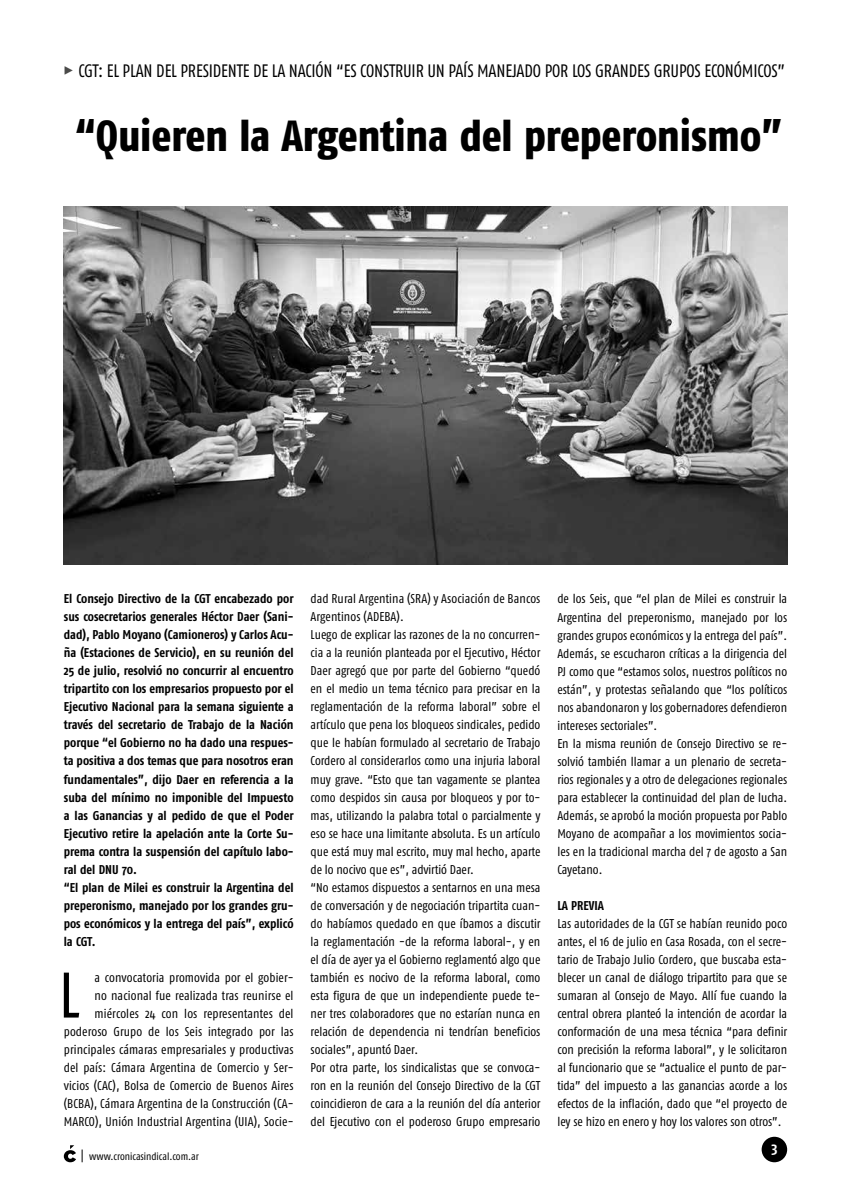
<style>
.page{position:relative;width:851px;height:1191px;background:#fff}
.page>*{position:absolute;margin:0;border:0;box-sizing:border-box;transform-origin:0 0}
.t1{font:64.2px "Fago Co";color:#000}
.t2{font:800 43.5px "Fago Co";letter-spacing:-.005em;color:#000}
.t3{font:18px "Fago Co Lf";letter-spacing:-.01em;color:#000}
.t4{font:700 15px "Fago Co";color:#fff}
.t5{font:12.75px/18px "Fago Co";color:#000}
.t6{font:700 12.75px/18px "Fago Co";color:#000}
.t7{font:10.5px "Fago Co";color:#000}
.s1{font-family:"Fago Co Extra Bold Caps Exp";color:#4a4a49}
</style>
<div class="page">
<div style="left:761px;top:1136px;width:26px;height:26px;background:#000;border-radius:50%"></div>
<svg style="left:64px;top:1145px;width:12px;height:17px"></svg>
<svg style="left:82px;top:1149px;width:1px;height:13px"></svg>
<img style="left:64px;top:206px;width:723px;height:358px">
<h3 class="t3" style="left:64px;top:60px;width:722px"><span class="s1">%</span> CGT: EL PLAN DEL PRESIDENTE DE LA NACIÓN “ES CONSTRUIR UN PAÍS MANEJADO POR LOS GRANDES GRUPOS ECONÓMICOS”</h3>
<h2 class="t2" style="left:75px;top:110px;width:708px">“Quieren la Argentina del preperonismo”</h2>
<p class="t6" style="left:64px;top:590px;width:231px">El Consejo Directivo de la CGT encabezado por sus cosecretarios generales Héctor Daer (Sani&shy;dad), Pablo Moyano (Camioneros) y Carlos Acu&shy;ña (Estaciones de Servicio), en su reunión del 25 de julio, resolvió no concurrir al encuentro tripartito con los empresarios propuesto por el Ejecutivo Nacional para la semana siguiente a través del secretario de Trabajo de la Nación porque “el Gobierno no ha dado una respues&shy;ta positiva a dos temas que para nosotros eran fundamentales”, dijo Daer en referencia a la suba del mínimo no imponible del Impuesto a las Ganancias y al pedido de que el Poder Ejecutivo retire la apelación ante la Corte Su&shy;prema contra la suspensión del capítulo labo&shy;ral del DNU 70.<br>“El plan de Milei es construir la Argentina del preperonismo, manejado por los grandes gru&shy;pos económicos y la entrega del país”, explicó la CGT.</p>
<h1 class="t1" style="left:59px;top:958px;width:23px">L</h1>
<p class="t5" style="left:64px;top:968px;width:231px;text-align:right">a convocatoria promovida por el gobier-<br>no nacional fue realizada tras reunirse el miércoles 24 con los representantes del poderoso Grupo de los Seis integrado por las principales cámaras empresariales y productivas del país: Cámara Argentina de Comercio y Ser&shy;vicios (CAC), Bolsa de Comercio de Buenos Aires (BCBA), Cámara Argentina de la Construcción (CA-MARCO), Unión Industrial Argentina (UIA), Socie-</p>
<p class="t7" style="left:89px;top:1150px;width:111px">www.cronicasindical.com.ar</p>
<p class="t5" style="left:310px;top:590px;width:231px">dad Rural Argentina (SRA) y Asociación de Bancos Argentinos (ADEBA).<br>Luego de explicar las razones de la no concurren&shy;cia a la reunión planteada por el Ejecutivo, Héctor Daer agregó que por parte del Gobierno “quedó en el medio un tema técnico para precisar en la reglamentación de la reforma laboral” sobre el artículo que pena los bloqueos sindicales, pedido que le habían formulado al secretario de Trabajo Cordero al considerarlos como una injuria laboral muy grave. “Esto que tan vagamente se plantea como despidos sin causa por bloqueos y por to&shy;mas, utilizando la palabra total o parcialmente y eso se hace una limitante absoluta. Es un artículo que está muy mal escrito, muy mal hecho, aparte de lo nocivo que es”, advirtió Daer.<br>“No estamos dispuestos a sentarnos en una mesa de conversación y de negociación tripartita cuan&shy;do habíamos quedado en que íbamos a discutir la reglamentación -de la reforma laboral-, y en el día de ayer ya el Gobierno reglamentó algo que también es nocivo de la reforma laboral, como esta figura de que un independiente puede te&shy;ner tres colaboradores que no estarían nunca en relación de dependencia ni tendrían beneficios sociales”, apuntó Daer.<br>Por otra parte, los sindicalistas que se convoca&shy;ron en la reunión del Consejo Directivo de la CGT coincidieron de cara a la reunión del día anterior del Ejecutivo con el poderoso Grupo empresario</p>
<p class="t5" style="left:557px;top:590px;width:231px">de los Seis, que “el plan de Milei es construir la Argentina del preperonismo, manejado por los grandes grupos económicos y la entrega del país”.<br>Además, se escucharon críticas a la dirigencia del PJ como que “estamos solos, nuestros políticos no están”, y protestas señalando que “los políticos nos abandonaron y los gobernadores defendieron intereses sectoriales”.<br>En la misma reunión de Consejo Directivo se re&shy;solvió también llamar a un plenario de secreta&shy;rios regionales y a otro de delegaciones regionales para establecer la continuidad del plan de lucha.<br>Además, se aprobó la moción propuesta por Pablo Moyano de acompañar a los movimientos socia&shy;les en la tradicional marcha del 7 de agosto a San Cayetano.</p>
<p class="t6" style="left:557px;top:896px;width:48px">LA PREVIA</p>
<p class="t5" style="left:557px;top:914px;width:231px;text-align:justify">Las autoridades de la CGT se habían reunido poco antes, el 16 de julio en Casa Rosada, con el secre&shy;tario de Trabajo Julio Cordero, que buscaba esta&shy;blecer un canal de diálogo tripartito para que se sumaran al Consejo de Mayo. Allí fue cuando la central obrera planteó la intención de acordar la conformación de una mesa técnica “para definir con precisión la reforma laboral”, y le solicitaron al funcionario que se “actualice el punto de par&shy;tida” del impuesto a las ganancias acorde a los efectos de la inflación, dado que “el proyecto de ley se hizo en enero y hoy los valores son otros”.</p>
<p class="t4" style="left:771px;top:1139px;width:8px">3</p>
</div>
